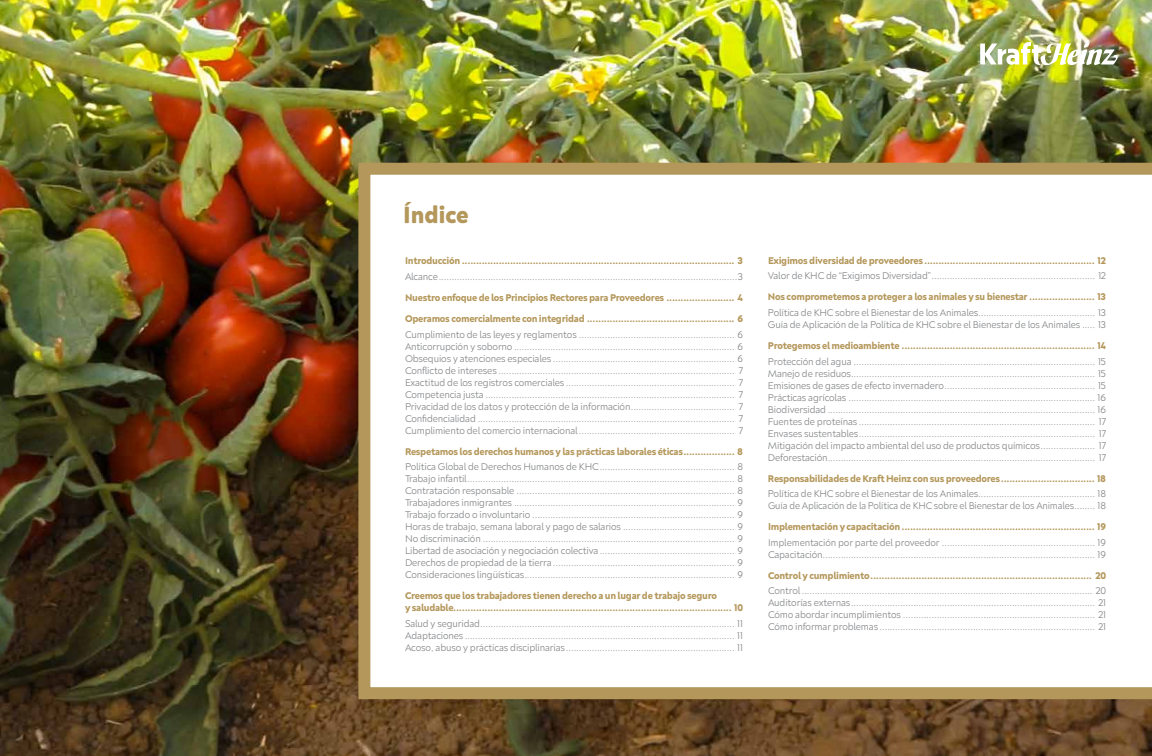
<style>
.page{position:relative;width:1152px;height:756px;background:#fff}
.page>*{position:absolute;margin:0;border:0;box-sizing:border-box;transform-origin:0 0}
.t1{font:800 24px "Neufreit";letter-spacing:-.01em;color:#b4975a}
.t2{font:300 10px/12px "Neufreit";letter-spacing:-.01em;color:#808285;text-align:justify}
.t3{font:700 10px/21px "Neufreit";letter-spacing:-.025em;color:#b4975a}
</style>
<div class="page">
<img style="left:0;top:0;width:1152px;height:756px">
<svg style="left:358px;top:163px;width:794px;height:536px"></svg>
<img style="left:980px;top:42px;width:138px;height:25px">
<h1 class="t1" style="left:403px;top:200px;width:67px">Índice</h1>
<p class="t3" style="left:405px;top:250px;width:339px">Introducción ................................................................................................ 3</p>
<p class="t2" style="left:405px;top:271px;width:339px">Alcance...................................................................................................................3</p>
<p class="t3" style="left:405px;top:287px;width:340px">Nuestro enfoque de los Principios Rectores para Proveedores ........................ 4<br>Operamos comercialmente con integridad .................................................... 6</p>
<p class="t2" style="left:405px;top:328px;width:340px">Cumplimiento de las leyes y reglamentos ............................................................ 6<br>Anticorrupción y soborno ..................................................................................... 6<br>Obsequios y atenciones especiales ...................................................................... 6<br>Conflicto de intereses ........................................................................................... 7<br>Exactitud de los registros comerciales ................................................................. 7<br>Competencia justa ................................................................................................ 7<br>Privacidad de los datos y protección de la información........................................ 7<br>Confidencialidad ................................................................................................... 7<br>Cumplimiento del comercio internacional............................................................ 7</p>
<p class="t3" style="left:405px;top:441px;width:339px">Respetamos los derechos humanos y las prácticas laborales éticas.................. 8</p>
<p class="t2" style="left:405px;top:461px;width:340px">Política Global de Derechos Humanos de KHC.................................................... 8<br>Trabajo infantil....................................................................................................... 8<br>Contratación responsable .................................................................................... 8<br>Trabajadores inmigrantes ..................................................................................... 9<br>Trabajo forzado o involuntario .............................................................................. 9<br>Horas de trabajo, semana laboral y pago de salarios ........................................... 9<br>No discriminación ................................................................................................. 9<br>Libertad de asociación y negociación colectiva .................................................... 9<br>Derechos de propiedad de la tierra ...................................................................... 9<br>Consideraciones lingüísticas................................................................................. 9</p>
<p class="t3" style="left:405px;top:590px;width:340px;line-height:12px">Creemos que los trabajadores tienen derecho a un lugar de trabajo seguro<br>y saludable.................................................................................................. 10</p>
<p class="t2" style="left:405px;top:617px;width:340px">Salud y seguridad.................................................................................................. 11<br>Adaptaciones ........................................................................................................ 11<br>Acoso, abuso y prácticas disciplinarias................................................................. 11</p>
<p class="t3" style="left:768px;top:250px;width:339px">Exigimos diversidad de proveedores............................................................ 12</p>
<p class="t2" style="left:768px;top:270px;width:340px">Valor de KHC de “Exigimos Diversidad”............................................................... 12</p>
<p class="t3" style="left:768px;top:286px;width:339px">Nos comprometemos a proteger a los animales y su bienestar ....................... 13</p>
<p class="t2" style="left:768px;top:306px;width:339px">Política de KHC sobre el Bienestar de los Animales............................................. 13<br>Guía de Aplicación de la Política de KHC sobre el Bienestar de los Animales ..... 13</p>
<p class="t3" style="left:768px;top:335px;width:340px">Protegemos el medioambiente .................................................................... 14</p>
<p class="t2" style="left:768px;top:355px;width:340px">Protección del agua ............................................................................................. 15<br>Manejo de residuos.............................................................................................. 15<br>Emisiones de gases de efecto invernadero.......................................................... 15<br>Prácticas agrícolas ............................................................................................... 16<br>Biodiversidad ....................................................................................................... 16<br>Fuentes de proteínas ........................................................................................... 17<br>Envases sustentables........................................................................................... 17<br>Mitigación del impacto ambiental del uso de productos químicos..................... 17<br>Deforestación....................................................................................................... 17</p>
<p class="t3" style="left:768px;top:467px;width:339px">Responsabilidades de Kraft Heinz con sus proveedores................................. 18</p>
<p class="t2" style="left:768px;top:487px;width:340px">Política de KHC sobre el Bienestar de los Animales............................................. 18<br>Guía de Aplicación de la Política de KHC sobre el Bienestar de los Animales........ 18</p>
<p class="t3" style="left:768px;top:516px;width:339px">Implementación y capacitación.................................................................... 19</p>
<p class="t2" style="left:768px;top:536px;width:339px">Implementación por parte del proveedor ........................................................... 19<br>Capacitación......................................................................................................... 19</p>
<p class="t3" style="left:768px;top:565px;width:339px">Control y cumplimiento.............................................................................. 20</p>
<p class="t2" style="left:768px;top:585px;width:340px">Control................................................................................................................ 20<br>Auditorías externas.............................................................................................. 21<br>Cómo abordar incumplimientos .......................................................................... 21<br>Cómo informar problemas ................................................................................... 21</p>
</div>
